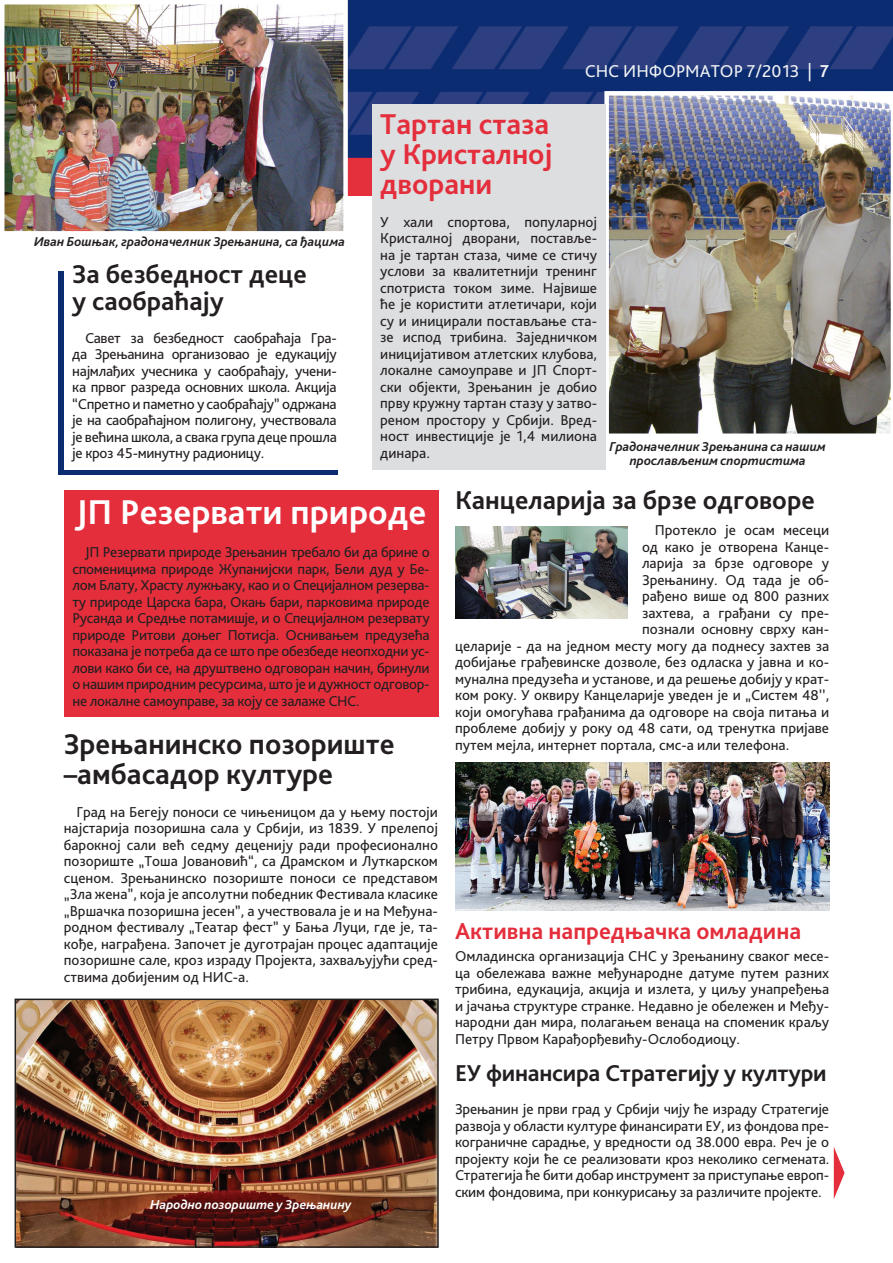
<style>
.page{position:relative;width:893px;height:1263px;background:#fff}
.page>*{position:absolute;margin:0;border:0;box-sizing:border-box;transform-origin:0 0}
.t1{font:700 36px "Bliss Pro";color:#fff}
.t2{font:700 30px/30px "Bliss Pro";color:#231f20}
.t3{font:700 30px/30px "Bliss Pro";color:#e42e3c;text-align:justify}
.t4{font:700 27px/27px "Bliss Pro";color:#231f20}
.t5{font:700 24px "Bliss Pro";letter-spacing:-.01em;color:#231f20}
.t6{font:700 24px "Bliss Pro";color:#e42e3c}
.t7{font:18px "Bliss Pro";color:#f1f2f3}
.t8{font:15px/16.5px "Bliss Pro";color:#231f20;text-align:justify}
.t9{font:italic 700 13.5px/13.5px "Bliss Pro";color:#231f20;text-align:center}
.t10{font:italic 700 13.5px "Bliss Pro";color:#fff}
.s1{font-weight:700}
</style>
<div class="page">
<img style="left:348px;top:0;width:545px;height:196px">
<svg style="left:834px;top:1147px;width:11px;height:52px"></svg>
<img style="left:5px;top:5px;width:338px;height:226px">
<div style="left:0;top:0;width:348px;height:236px;border:4px solid #fff"></div>
<img style="left:604px;top:91px;width:289px;height:343px">
<div style="left:58px;top:271px;width:280px;height:204px;background:#0c2c72"></div>
<div style="left:64px;top:255px;width:281px;height:214px;background:#fff"></div>
<div style="left:372px;top:104px;width:234px;height:365px;background:#dddee0"></div>
<div style="left:64px;top:490px;width:374px;height:227px;background:#e42e3c"></div>
<img style="left:455px;top:526px;width:173px;height:92px">
<img style="left:455px;top:762px;width:374px;height:148px">
<img style="left:18px;top:1001px;width:418px;height:244px">
<div style="left:15px;top:998px;width:424px;height:250px;border:2px solid #231f20"></div>
<p class="t7" style="left:585px;top:59px;width:246px">СНС ИНФОРМАТОР 7/2013 | <span class="s1">7</span></p>
<h2 class="t3" style="left:380px;top:108px;width:173px">Тартан стаза у Кристалној дворани</h2>
<p class="t8" style="left:380px;top:213px;width:218px">У хали спортова, популарној Кристалној дворани, поставље&shy;на је тартан стаза, чиме се стичу услови за квалитетнији тренинг спотриста током зиме. Највише ће је користити атлетичари, који су и иницирали постављање ста&shy;зе испод трибина. Заједничком иницијативом атлетских клубова, локалне самоуправе и ЈП Спорт&shy;ски објекти, Зрењанин је добио прву кружну тартан стазу у затво&shy;реном простору у Србији. Вред&shy;ност инвестиције је 1,4 милиона динара.</p>
<h1 class="t1" style="left:76px;top:490px;width:352px">ЈП Резервати природе</h1>
<p class="t8" style="left:73px;top:543px;width:359px;text-indent:13px">ЈП Резервати природе Зрењанин требало би да брине о споменицима природе Жупанијски парк, Бели дуд у Бе&shy;лом Блату, Храсту лужњаку, као и о Специјалном резерва&shy;ту природе Царска бара, Окањ бари, парковима природе Русанда и Средње потамишје, и о Специјалном резервату природе Ритови доњег Потисја. Оснивањем предузећа показана је потреба да се што пре обезбеде неопходни ус&shy;лови како би се, на друштвено одговоран начин, бринули о нашим природним ресурсима, што је и дужност одговор&shy;не локалне самоуправе, за коју се залаже СНС.</p>
<p class="t9" style="left:34px;top:235px;width:313px">Иван Бошњак, градоначелник Зрењанина, са ђацима</p>
<h3 class="t4" style="left:72px;top:260px;width:236px">За безбедност деце у саобраћају</h3>
<p class="t8" style="left:72px;top:329px;width:266px;text-indent:13px">Савет за безбедност саобраћаја Гра&shy;да Зрењанина организовао је едукацију најмлађих учесника у саобраћају, учени&shy;ка првог разреда основних школа. Акција “Спретно и паметно у саобраћају” одржана је на саобраћајном полигону, учествовала је већина школа, а свака група деце прошла је кроз 45-минутну радионицу.</p>
<p class="t9" style="left:610px;top:440px;width:218px">Градоначелник Зрењанина са нашим прослављеним спортистима</p>
<h3 class="t4" style="left:455px;top:486px;width:361px">Канцеларија за брзе одговоре</h3>
<p class="t8" style="left:655px;top:521px;width:176px">Протекло је осам месеци</p>
<p class="t8" style="left:642px;top:538px;width:189px">од како је отворена Канце-</p>
<p class="t8" style="left:642px;top:554px;width:189px">ларија за брзе одговоре у</p>
<p class="t8" style="left:642px;top:571px;width:189px">Зрењанину. Од тада је об-</p>
<p class="t8" style="left:642px;top:587px;width:189px">рађено више од 800 разних</p>
<p class="t8" style="left:642px;top:604px;width:189px">захтева, а грађани су пре-</p>
<p class="t8" style="left:642px;top:620px;width:189px">познали основну сврху кан-</p>
<p class="t8" style="left:455px;top:637px;width:376px">целарије - да на једном месту могу да поднесу захтев за</p>
<p class="t8" style="left:455px;top:653px;width:376px">добијање грађевинске дозволе, без одласка у јавна и ко-</p>
<p class="t8" style="left:455px;top:670px;width:376px">мунална предузећа и установе, и да решење добију у крат-</p>
<p class="t8" style="left:455px;top:686px;width:376px">ком року. У оквиру Канцеларије уведен је и „Систем 48’’,</p>
<p class="t8" style="left:455px;top:703px;width:376px">који омогућава грађанима да одговоре на своја питања и</p>
<p class="t8" style="left:455px;top:719px;width:376px">проблеме добију у року од 48 сати, од тренутка пријаве</p>
<p class="t8" style="left:455px;top:736px;width:336px">путем мејла, интернет портала, смс-а или телефона.</p>
<h2 class="t2" style="left:64px;top:728px;width:332px">Зрењанинско позориште –амбасадор културе</h2>
<p class="t8" style="left:64px;top:803px;width:376px;text-indent:13px">Град на Бегеју поноси се чињеницом да у њему постоји најстарија позоришна сала у Србији, из 1839. У прелепој барокној сали већ седму деценију ради професионално позориште „Тоша Јовановић“, са Драмском и Луткарском сценом. Зрењанинско позориште поноси се представом „Зла жена”, која је апсолутни победник Фестивала класике „Вршачка позоришна јесен”, а учествовала је и на Међуна&shy;родном фестивалу „Театар фест” у Бања Луци, где је, та&shy;кође, награђена. Започет је дуготрајан процес адаптације позоришне сале, кроз израду Пројекта, захваљујући сред&shy;ствима добијеним од НИС-а.</p>
<h3 class="t6" style="left:455px;top:916px;width:348px">Активна напредњачка омладина</h3>
<p class="t8" style="left:455px;top:947px;width:376px">Омладинска организација СНС у Зрењанину сваког месе&shy;ца обележава важне међународне датуме путем разних трибина, едукација, акција и излета, у циљу унапређења и јачања структуре странке. Недавно је обележен и Међу&shy;народни дан мира, полагањем венаца на споменик краљу Петру Првом Карађорђевићу-Ослободиоцу.</p>
<p class="t10" style="left:150px;top:1196px;width:203px">Народно позориште у Зрењанину</p>
<h3 class="t5" style="left:455px;top:1058px;width:373px">ЕУ финансира Стратегију у култури</h3>
<p class="t8" style="left:455px;top:1100px;width:376px">Зрењанин је први град у Србији чију ће израду Стратегије развоја у области културе финансирати ЕУ, из фондова пре&shy;кограничне сарадње, у вредности од 38.000 евра. Реч је о пројекту који ће се реализовати кроз неколико сегмената.<br>Стратегија ће бити добар инструмент за приступање европ&shy;ским фондовима, при конкурисању за различите пројекте.</p>
</div>
